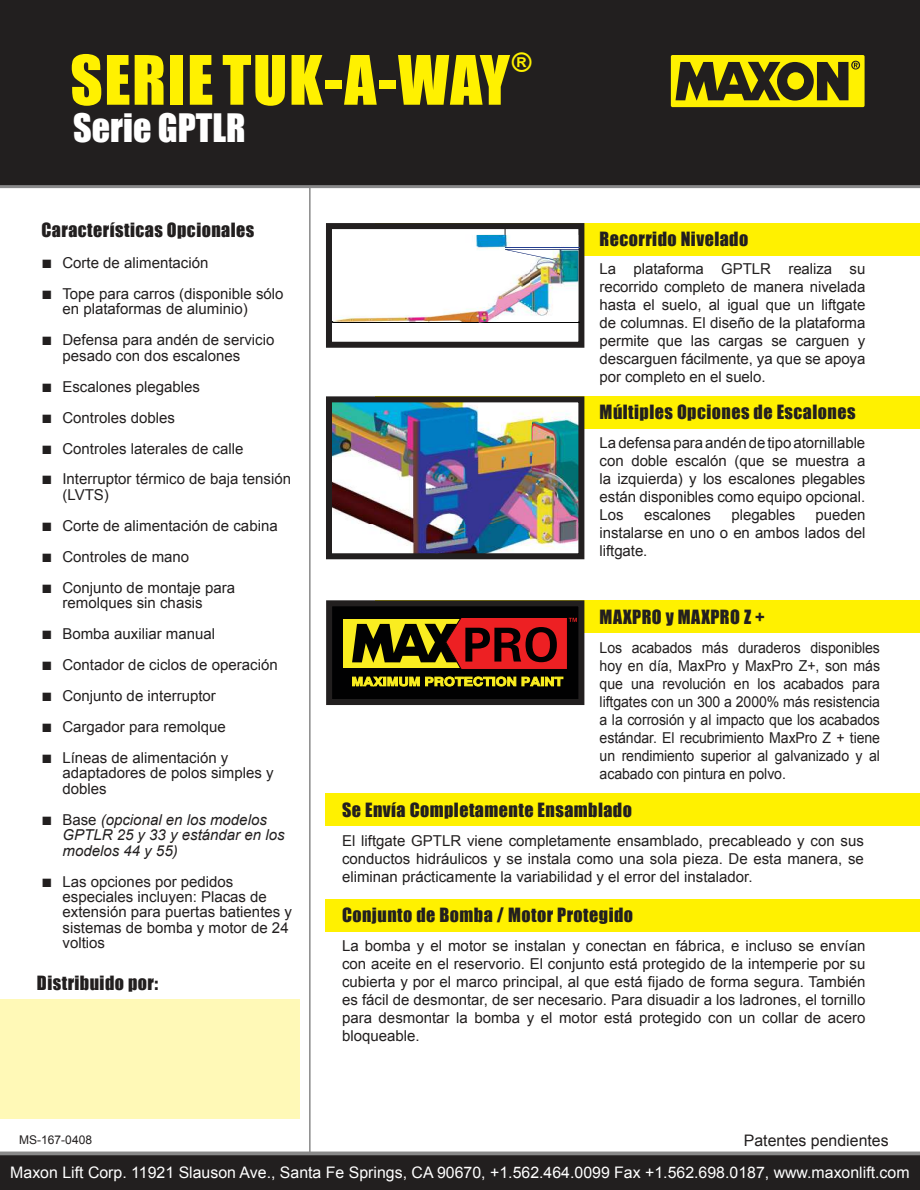
<style>
.page{position:relative;width:920px;height:1190px;background:#fff}
.page>*{position:absolute;margin:0;border:0;box-sizing:border-box;transform-origin:0 0}
.t1{font:62.85px "Impact";letter-spacing:.025em;color:#fff100}
.t2{font:36px "Impact";color:#fff}
.t3{font:26.25px "Impact";color:#fff100}
.t4{font:18px "Impact";letter-spacing:.025em;color:#221f1f}
.t5{font:15.9px "Arial";color:#fff}
.t6{font:15.9px "Arial";color:#221f1f}
.t7{font:15px/18px "Arial";color:#221f1f}
.t8{font:15px/18px "Arial";color:#221f1f;text-align:justify;scale:.94 1}
.t9{font:italic 15px/15.5px "Arial";color:#221f1f}
.t10{font:12px "Arial";color:#221f1f}
.s1{font-size:18px}
.s2{font-style:normal;font-size:18px}
.s3{font-style:normal}
</style>
<div class="page">
<div style="left:0;top:1153px;width:919px;height:36px;background:#221f1f"></div>
<div style="left:0;top:0;width:919px;height:188px;background:#221f1f"></div>
<div style="left:670px;top:55px;width:194px;height:52px;background:#fff100;border-radius:2px"></div>
<svg style="left:675px;top:61px;width:184px;height:40px"></svg>
<hr style="left:0;top:1151px;width:919px;height:3px;background:#898989">
<div style="left:375px;top:600px;width:544px;height:32px;background:#fff100"></div>
<div style="left:329px;top:603px;width:252px;height:98px;background:#010102"></div>
<div style="left:344px;top:618px;width:118px;height:49px;background:#faed20"></div>
<svg style="left:352px;top:617px;width:224px;height:70px"></svg>
<div style="left:375px;top:223px;width:544px;height:32px;background:#fff100"></div>
<div style="left:375px;top:396px;width:544px;height:32px;background:#fff100"></div>
<div style="left:326px;top:600px;width:258px;height:104px;border:6px solid #221f1f"></div>
<div style="left:329px;top:225px;width:252px;height:115px;background:#fff"></div>
<div style="left:326px;top:223px;width:258px;height:124px;border:6px solid #221f1f"></div>
<img style="left:333px;top:235px;width:246px;height:88px">
<img style="left:504px;top:249px;width:52px;height:11px">
<img style="left:505px;top:247px;width:74px;height:3px">
<div style="left:325px;top:898px;width:594px;height:33px;background:#fff100"></div>
<div style="left:0;top:998px;width:299px;height:119px;background:#fff9b7"></div>
<hr style="left:309px;top:187px;width:1px;height:964px;background:#898989">
<img style="left:333px;top:403px;width:244px;height:149px">
<div style="left:326px;top:396px;width:258px;height:163px;border:6px solid #221f1f"></div>
<div style="left:325px;top:793px;width:594px;height:32px;background:#fff100"></div>
<h1 class="t1" style="left:70px;top:50px;width:441px">SERIE TUK-A-WAY</h1>
<h3 class="t3" style="left:511px;top:49px;width:22px">®</h3>
<h2 class="t2" style="left:73px;top:111px;width:174px">Serie GPTLR</h2>
<p class="t4" style="left:41px;top:221px;width:214px">Características Opcionales</p>
<p class="t7" style="left:41px;top:255px;width:168px"><span class="s1">■</span> Corte de alimentación</p>
<p class="t7" style="left:62px;top:287px;width:222px;line-height:15.5px;text-indent:-21px"><span class="s1">■</span> Tope para carros (disponible sólo en plataformas de aluminio)</p>
<p class="t7" style="left:62px;top:333px;width:213px;line-height:15.5px;text-indent:-21px"><span class="s1">■</span> Defensa para andén de servicio pesado con dos escalones</p>
<p class="t7" style="left:41px;top:378px;width:160px"><span class="s1">■</span> Escalones plegables</p>
<p class="t7" style="left:41px;top:409px;width:135px"><span class="s1">■</span> Controles dobles</p>
<p class="t7" style="left:41px;top:440px;width:203px"><span class="s1">■</span> Controles laterales de calle</p>
<p class="t7" style="left:62px;top:472px;width:230px;line-height:15.5px;text-indent:-21px"><span class="s1">■</span> Interruptor térmico de baja tensión (LVTS)</p>
<p class="t7" style="left:41px;top:518px;width:237px"><span class="s1">■</span> Corte de alimentación de cabina</p>
<p class="t7" style="left:41px;top:548px;width:149px"><span class="s1">■</span> Controles de mano</p>
<p class="t7" style="left:62px;top:581px;width:174px;line-height:15.5px;text-indent:-21px"><span class="s1">■</span> Conjunto de montaje para remolques sin chasis</p>
<p class="t7" style="left:41px;top:626px;width:175px"><span class="s1">■</span> Bomba auxiliar manual</p>
<p class="t7" style="left:41px;top:657px;width:237px"><span class="s1">■</span> Contador de ciclos de operación</p>
<p class="t7" style="left:41px;top:687px;width:176px"><span class="s1">■</span> Conjunto de interruptor</p>
<p class="t7" style="left:41px;top:718px;width:186px"><span class="s1">■</span> Cargador para remolque</p>
<p class="t7" style="left:62px;top:751px;width:212px;line-height:15.5px;text-indent:-21px"><span class="s1">■</span> Líneas de alimentación y adaptadores de polos simples y dobles</p>
<p class="t9" style="left:62px;top:812px;width:223px;text-indent:-21px"><span class="s2">■</span> <span class="s3">Base</span> (opcional en los modelos<br>GPTLR 25 y 33 y estándar en los modelos 44 y 55)</p>
<p class="t7" style="left:62px;top:874px;width:231px;line-height:15.5px;text-indent:-21px"><span class="s1">■</span> Las opciones por pedidos especiales incluyen: Placas de extensión para puertas batientes y sistemas de bomba y motor de 24 voltios</p>
<p class="t4" style="left:37px;top:973px;width:122px">Distribuido por:</p>
<p class="t4" style="left:599px;top:230px;width:150px">Recorrido Nivelado</p>
<p class="t7" style="left:599px;top:261px;width:267px;text-align:justify">La plataforma GPTLR realiza su recorrido completo de manera nivelada hasta el suelo, al igual que un liftgate de columnas. El diseño de la plataforma permite que las cargas se carguen y descarguen fácilmente, ya que se apoya por completo en el suelo.</p>
<p class="t4" style="left:599px;top:403px;width:257px">Múltiples Opciones de Escalones</p>
<p class="t7" style="left:599px;top:435px;width:267px;text-align:justify">La defensa para andén de tipo atornillable con doble escalón (que se muestra a la izquierda) y los escalones plegables están disponibles como equipo opcional.<br>Los</p>
<p class="t7" style="left:599px;top:507px;width:267px;text-align:justify;text-indent:216px">pueden instalarse en uno o en ambos lados del liftgate.</p>
<p class="t7" style="left:643px;top:507px;width:68px">escalones</p>
<p class="t7" style="left:731px;top:507px;width:65px">plegables</p>
<p class="t4" style="left:599px;top:608px;width:167px">MAXPRO y MAXPRO Z +</p>
<p class="t8" style="left:599px;top:640px;width:299px">Los acabados más duraderos disponibles hoy en día, MaxPro y MaxPro Z+, son más que una revolución en los acabados para liftgates con un 300 a 2000% más resistencia a la corrosión y al impacto que los acabados estándar. El recubrimiento MaxPro Z + tiene un rendimiento superior al galvanizado y al acabado con pintura en polvo.</p>
<p class="t4" style="left:342px;top:801px;width:291px">Se Envía Completamente Ensamblado</p>
<p class="t7" style="left:342px;top:833px;width:523px;text-align:justify">El liftgate GPTLR viene completamente ensamblado, precableado y con sus conductos hidráulicos y se instala como una sola pieza. De esta manera, se eliminan prácticamente la variabilidad y el error del instalador.</p>
<p class="t4" style="left:342px;top:906px;width:292px">Conjunto de Bomba / Motor Protegido</p>
<p class="t7" style="left:342px;top:937px;width:524px;text-align:justify">La bomba y el motor se instalan y conectan en fábrica, e incluso se envían con aceite en el reservorio. El conjunto está protegido de la intemperie por su cubierta y por el marco principal, al que está fijado de forma segura. También es fácil de desmontar, de ser necesario. Para disuadir a los ladrones, el tornillo para desmontar la bomba y el motor está protegido con un collar de acero bloqueable.</p>
<p class="t10" style="left:19px;top:1135px;width:74px">MS-167-0408</p>
<p class="t6" style="left:743px;top:1133px;width:146px">Patentes pendientes</p>
<p class="t5" style="left:10px;top:1166px;width:900px">Maxon Lift Corp. 11921 Slauson Ave., Santa Fe Springs, CA 90670, +1.562.464.0099 Fax +1.562.698.0187, www.maxonlift.com</p>
</div>
